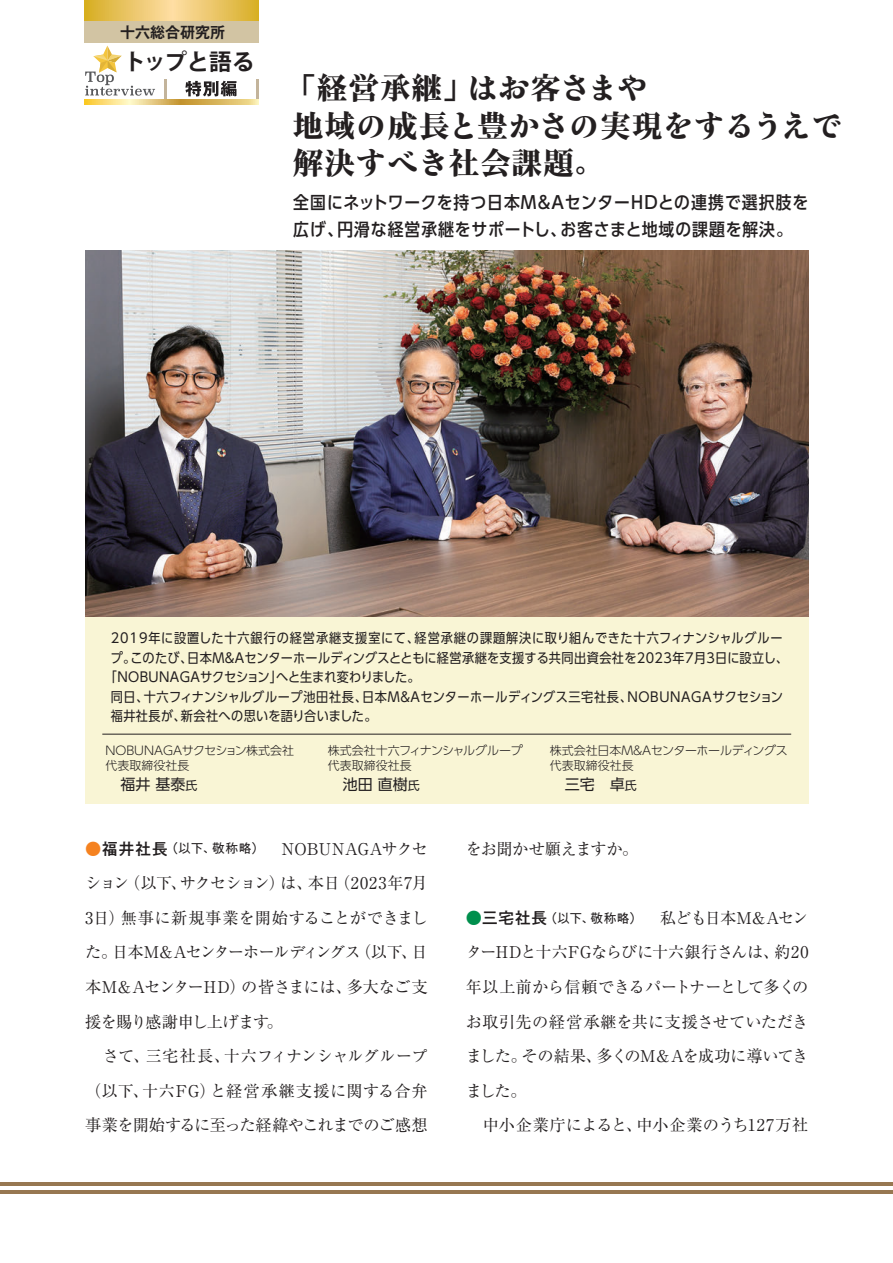
<style>
.page{position:relative;width:893px;height:1263px;background:#fff}
.page>*{position:absolute;margin:0;border:0;box-sizing:border-box;transform-origin:0 0}
.t1{font:30px/37.5px "Ro H Min Sink Std UB";letter-spacing:.05em;color:#231f20}
.t2{font:700 22.5px "Koz Go Pr 6 N";letter-spacing:-.01em;color:#231f20}
.t3{font:500 17.55px/27px "UD Shin Go C Oniz Pr 6 N";letter-spacing:.055em;color:#231f20}
.t4{font:16.2px/34.5px "Ryumin Pr 6 N";letter-spacing:-.02em;color:#231f20}
.t5{font:15px "UD Shin Go Pro";color:#231f20}
.t6{font:700 15px "Gothic MB101 Pro De";color:#231f20}
.t7{font:13.5px "UD Shin Go C Oniz Pr 6 N";letter-spacing:.03em;color:#231f20}
.t8{font:13.5px "UD Shin Go C Oniz Pr 6 N";letter-spacing:.07em;color:#231f20}
.t9{font:13.5px "UD Shin Go C Oniz Pr 6 N";color:#231f20}
.t10{font:300 12px/15px "UD Shin Go Pro";color:#231f20}
.t11{font:300 12px/15px "UD Shin Go Pro";letter-spacing:-.02em;color:#231f20}
.s1{font-size:12px}
.s2{font-family:"PA1 Gothic Std N";font-weight:500;color:#f58220}
.s3{font-family:"PA1 Gothic Std N";font-weight:500}
.s4{font-family:"PA1 Gothic Std N";font-size:12.75px}
.s5{font-family:"PA1 Gothic Std N";font-weight:500;color:#008f4d}
</style>
<div class="page">
<div style="left:85px;top:612px;width:723px;height:192px;background:#f9f5d5"></div>
<img style="left:85px;top:251px;width:723px;height:366px">
<hr style="left:102px;top:734px;width:689px;height:1px;background:#231f20">
<hr style="left:164px;top:79px;width:2px;height:26px;background:#c3b49b">
<hr style="left:256px;top:79px;width:2px;height:26px;background:#c3b49b">
<svg style="left:84px;top:100px;width:174px;height:5px"></svg>
<svg style="left:185px;top:81px;width:51px;height:16px"></svg>
<svg style="left:85px;top:46px;width:70px;height:50px"></svg>
<hr style="left:0;top:1182px;width:893px;height:3px;background:#977751">
<hr style="left:0;top:1191px;width:893px;height:3px;background:#977751">
<svg style="left:84px;top:0;width:175px;height:21px;background:#eac564"></svg>
<div style="left:84px;top:21px;width:175px;height:22px;background:#d2c4a3"></div>
<p class="t6" style="left:120px;top:19px;width:107px">十六総合研究所</p>
<h2 class="t2" style="left:123px;top:49px;width:133px">トップと語る</h2>
<h1 class="t1" style="left:286px;top:69px;width:557px">「経営承継」はお客さまや<br>地域の成長と豊かさの実現をするうえで解決すべき社会課題。</h1>
<p class="t3" style="left:293px;top:188px;width:516px">全国にネットワークを持つ日本M&amp;AセンターHDとの連携で選択肢を広げ、円滑な経営承継をサポートし、お客さまと地域の課題を解決。</p>
<p class="t8" style="left:111px;top:627px;width:673px">2019年に設置した十六銀行の経営承継支援室にて、経営承継の課題解決に取り組んできた十六フィナンシャルグルー</p>
<p class="t7" style="left:111px;top:647px;width:679px">プ。このたび、日本M&amp;Aセンターホールディングスとともに経営承継を支援する共同出資会社を2023年7月3日に設立し、</p>
<p class="t9" style="left:105px;top:666px;width:316px">「NOBUNAGAサクセション」へと生まれ変わりました。</p>
<p class="t7" style="left:111px;top:686px;width:674px">同日、十六フィナンシャルグループ池田社長、日本M&amp;Aセンターホールディングス三宅社長、NOBUNAGAサクセション</p>
<p class="t7" style="left:111px;top:705px;width:267px">福井社長が、新会社への思いを語り合いました。</p>
<p class="t11" style="left:550px;top:742px;width:239px">株式会社日本M&amp;Aセンターホールディングス代表取締役社長</p>
<p class="t5" style="left:550px;top:772px;width:88px">　三宅　卓<span class="s1">氏</span></p>
<p class="t10" style="left:328px;top:742px;width:197px">株式会社十六フィナンシャルグループ代表取締役社長</p>
<p class="t5" style="left:328px;top:772px;width:93px">　池田 直樹<span class="s1">氏</span></p>
<p class="t10" style="left:106px;top:742px;width:190px">NOBUNAGAサクセション株式会社代表取締役社長</p>
<p class="t5" style="left:105px;top:772px;width:93px">　福井 基泰<span class="s1">氏</span></p>
<p class="t4" style="left:85px;top:830px;width:344px"><span class="s2">●</span><span class="s3">福井社長</span><span class="s4">（以下、敬称略）</span>　NOBUNAGAサクセション（以下、サクセション）は、本日（2023年7月<br>3日）無事に新規事業を開始することができました。日本M&amp;Aセンターホールディングス（以下、日本M&amp;AセンターHD）の皆さまには、多大なご支援を賜り感謝申し上げます。<br>　さて、三宅社長、十六フィナンシャルグループ（以下、十六FG）と経営承継支援に関する合弁事業を開始するに至った経緯やこれまでのご感想</p>
<p class="t4" style="left:466px;top:830px;width:174px">をお聞かせ願えますか。</p>
<p class="t4" style="left:466px;top:900px;width:344px"><span class="s5">●</span><span class="s3">三宅社長</span><span class="s4">（以下、敬称略）</span>　私ども日本M&amp;AセンターHDと十六FGならびに十六銀行さんは、約20年以上前から信頼できるパートナーとして多くのお取引先の経営承継を共に支援させていただきました。その結果、多くのM＆Aを成功に導いてきました。<br>　中小企業庁によると、中小企業のうち127万社</p>
</div>
